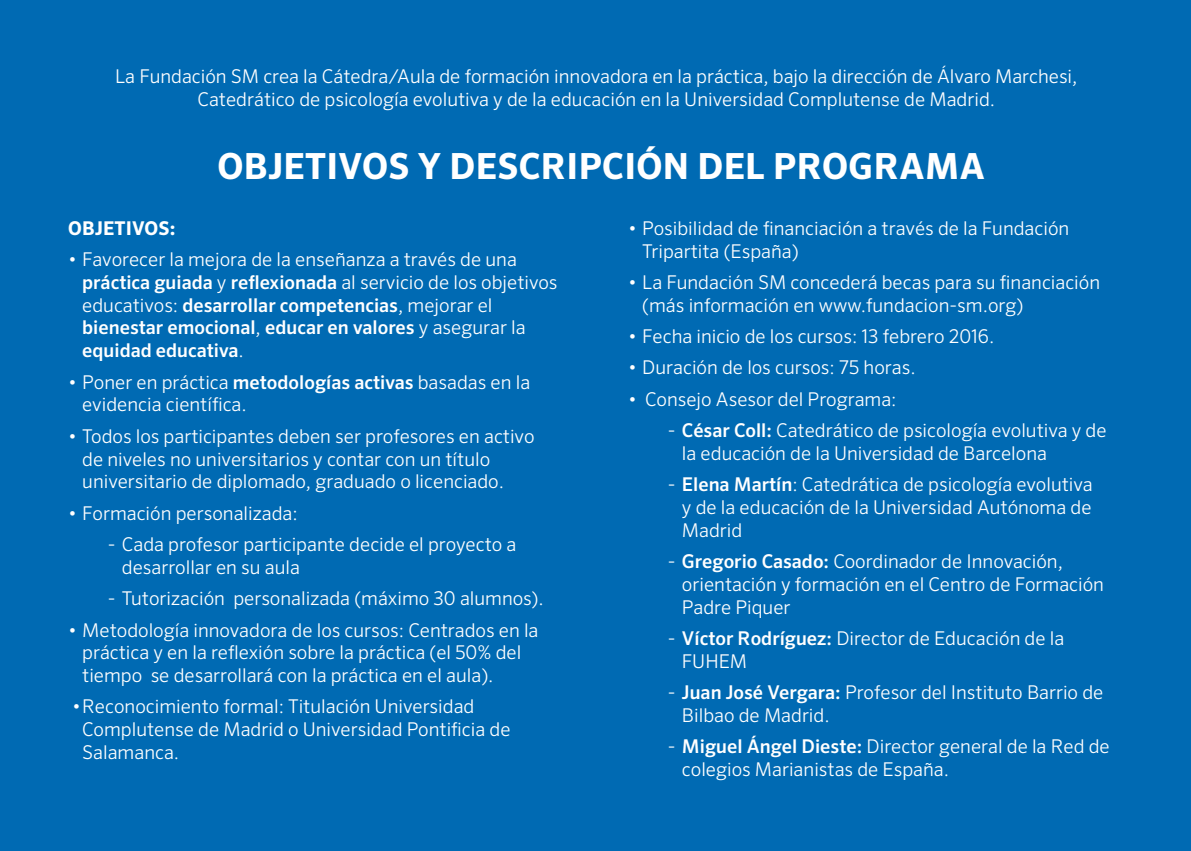
<style>
.page{position:relative;width:1191px;height:851px;background:#fff}
.page>*{position:absolute;margin:0;border:0;box-sizing:border-box;transform-origin:0 0}
.t1{font:700 36px "Sero Pro";letter-spacing:.01em;color:#fff}
.t2{font:300 19px/22.8px "Sero Pro";color:#fff}
.t3{font:700 19px "Sero Pro";letter-spacing:.01em;color:#fff}
.s1{font-weight:500}
</style>
<div class="page">
<div style="left:0;top:0;width:1191px;height:850px;background:#006ab3"></div>
<p class="t2" style="left:115px;top:65px;width:963px;text-align:center">La Fundación SM crea la Cátedra/Aula de formación innovadora en la práctica, bajo la dirección de Álvaro Marchesi,<br>Catedrático de psicología evolutiva y de la educación en la Universidad Complutense de Madrid.</p>
<h1 class="t1" style="left:217px;top:145px;width:769px">OBJETIVOS Y DESCRIPCIÓN DEL PROGRAMA</h1>
<p class="t3" style="left:68px;top:216px;width:109px">OBJETIVOS:</p>
<p class="t2" style="left:82px;top:247px;width:477px;text-indent:-14px">• Favorecer la mejora de la enseñanza a través de una <span class="s1">práctica guiada</span> y <span class="s1">reflexionada</span> al servicio de los objetivos educativos: <span class="s1">desarrollar competencias</span>, mejorar el <span class="s1">bienestar emocional</span>, <span class="s1">educar en valores</span> y asegurar la <span class="s1">equidad educativa</span>.</p>
<p class="t2" style="left:82px;top:370px;width:449px;text-indent:-14px">• Poner en práctica <span class="s1">metodologías activas</span> basadas en la evidencia científica.</p>
<p class="t2" style="left:82px;top:424px;width:454px;text-indent:-14px">• Todos los participantes deben ser profesores en activo de niveles no universitarios y contar con un título universitario de diplomado, graduado o licenciado.</p>
<p class="t2" style="left:68px;top:501px;width:231px">• Formación personalizada:</p>
<p class="t2" style="left:122px;top:532px;width:396px;text-indent:-14px">- Cada profesor participante decide el proyecto a desarrollar en su aula</p>
<p class="t2" style="left:108px;top:586px;width:437px">- Tutorización personalizada (máximo 30 alumnos).</p>
<p class="t2" style="left:82px;top:618px;width:458px;text-indent:-14px">• Metodología innovadora de los cursos: Centrados en la práctica y en la reflexión sobre la práctica (el 50% del tiempo se desarrollará con la práctica en el aula).</p>
<p class="t2" style="left:82px;top:695px;width:430px;text-indent:-10px">• Reconocimiento formal: Titulación Universidad<br>Complutense de Madrid o Universidad Pontificia de<br>Salamanca.</p>
<p class="t2" style="left:642px;top:216px;width:428px;text-indent:-14px">• Posibilidad de financiación a través de la Fundación<br>Tripartita (España)</p>
<p class="t2" style="left:642px;top:270px;width:459px;text-indent:-14px">• La Fundación SM concederá becas para su financiación (más información en www.fundacion-sm.org)</p>
<p class="t2" style="left:628px;top:324px;width:368px">• Fecha inicio de los cursos: 13 febrero 2016.</p>
<p class="t2" style="left:628px;top:356px;width:289px">• Duración de los cursos: 75 horas.</p>
<p class="t2" style="left:628px;top:387px;width:270px">• Consejo Asesor del Programa:</p>
<p class="t2" style="left:682px;top:418px;width:426px;text-indent:-14px">- <span class="s1">César Coll:</span> Catedrático de psicología evolutiva y de la educación de la Universidad de Barcelona</p>
<p class="t2" style="left:682px;top:472px;width:412px;text-align:justify;text-indent:-14px">- <span class="s1">Elena Martín</span>: Catedrática de psicología evolutiva y de la educación de la Universidad Autónoma de Madrid</p>
<p class="t2" style="left:682px;top:549px;width:423px;text-indent:-14px">- <span class="s1">Gregorio Casado:</span> Coordinador de Innovación, orientación y formación en el Centro de Formación<br>Padre Piquer</p>
<p class="t2" style="left:682px;top:626px;width:384px;text-indent:-14px">- <span class="s1">Víctor Rodríguez:</span> Director de Educación de la<br>FUHEM</p>
<p class="t2" style="left:682px;top:680px;width:423px;text-indent:-14px">- <span class="s1">Juan José Vergara:</span> Profesor del Instituto Barrio de<br>Bilbao de Madrid.</p>
<p class="t2" style="left:682px;top:735px;width:429px;text-indent:-14px">- <span class="s1">Miguel Ángel Dieste:</span> Director general de la Red de colegios Marianistas de España.</p>
</div>
